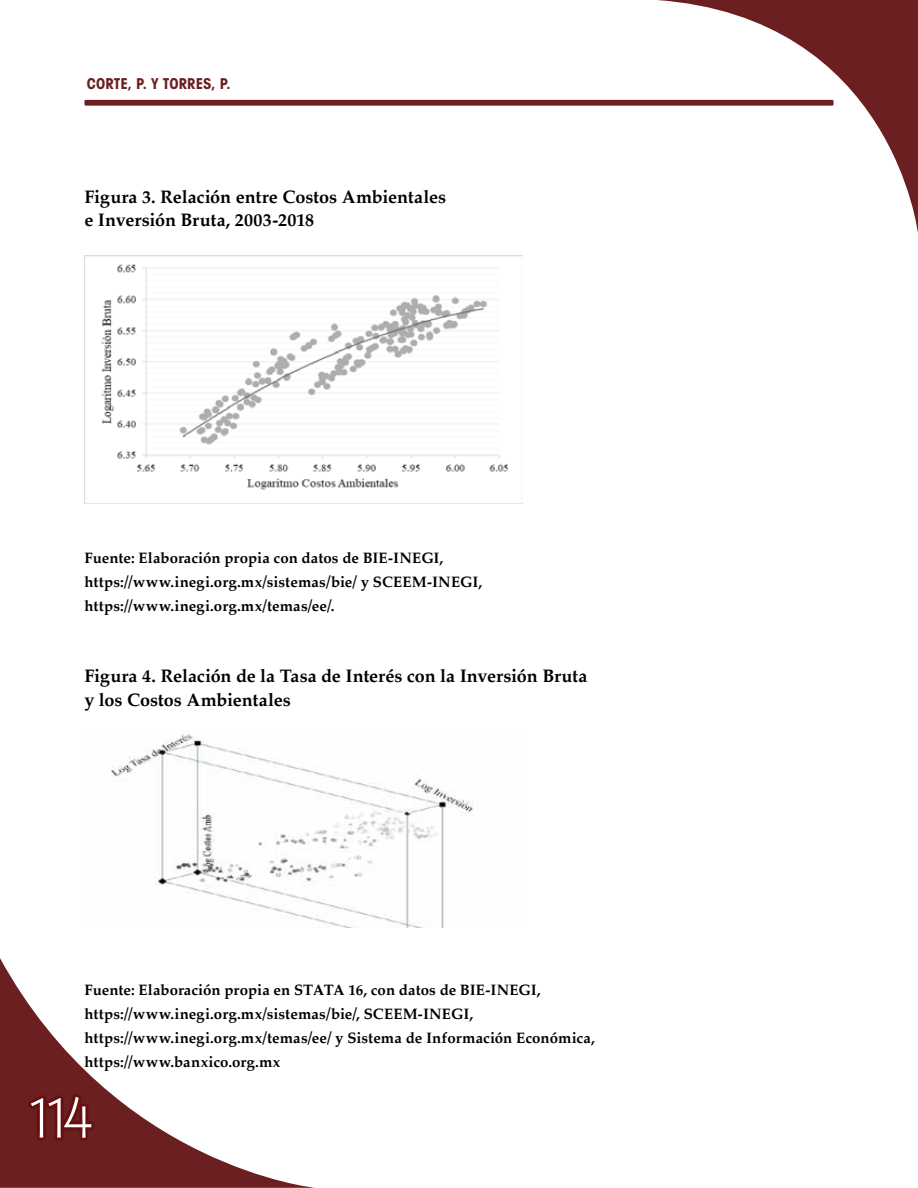
<style>
.page{position:relative;width:918px;height:1188px;background:#fff}
.page>*{position:absolute;margin:0;border:0;box-sizing:border-box;transform-origin:0 0}
.t1{font:60px "Martin Got URWT Ligh";color:#fff}
.t2{font:700 18px/24px "Palatino";color:#000}
.t3{font:700 15px/24px "Palatino";letter-spacing:.005em;color:#000}
.t4{font:700 condensed 15px "Avant Garde";letter-spacing:.005em;color:#6b1f20}
</style>
<div class="page">
<svg style="left:0;top:958px;width:315px;height:230px"></svg>
<div style="left:84px;top:100px;width:750px;height:6px;background:#6b1f20;border-radius:2px"></div>
<svg style="left:23px;top:1089px;width:74px;height:55px;background:#681818"></svg>
<svg style="left:656px;top:0;width:261px;height:227px"></svg>
<svg style="left:917px;top:0;width:1px;height:233px"></svg>
<img style="left:84px;top:256px;width:439px;height:247px">
<img style="left:111px;top:730px;width:362px;height:197px">
<p class="t4" style="left:87px;top:74px;width:145px">CORTE, P. Y TORRES, P.</p>
<p class="t2" style="left:84px;top:184px;width:363px">Figura 3. Relación entre Costos Ambientales e Inversión Bruta, 2003-2018</p>
<p class="t3" style="left:84px;top:545px;width:399px">Fuente: Elaboración propia con datos de BIE-INEGI, https://www.inegi.org.mx/sistemas/bie/ y SCEEM-INEGI, https://www.inegi.org.mx/temas/ee/.</p>
<p class="t2" style="left:84px;top:664px;width:505px">Figura 4. Relación de la Tasa de Interés con la Inversión Bruta y los Costos Ambientales</p>
<p class="t3" style="left:84px;top:977px;width:512px">Fuente: Elaboración propia en STATA 16, con datos de BIE-INEGI, https://www.inegi.org.mx/sistemas/bie/, SCEEM-INEGI, https://www.inegi.org.mx/temas/ee/ y Sistema de Información Económica, https://www.banxico.org.mx</p>
<h1 class="t1" style="left:26px;top:1082px;width:69px">114</h1>
</div>
